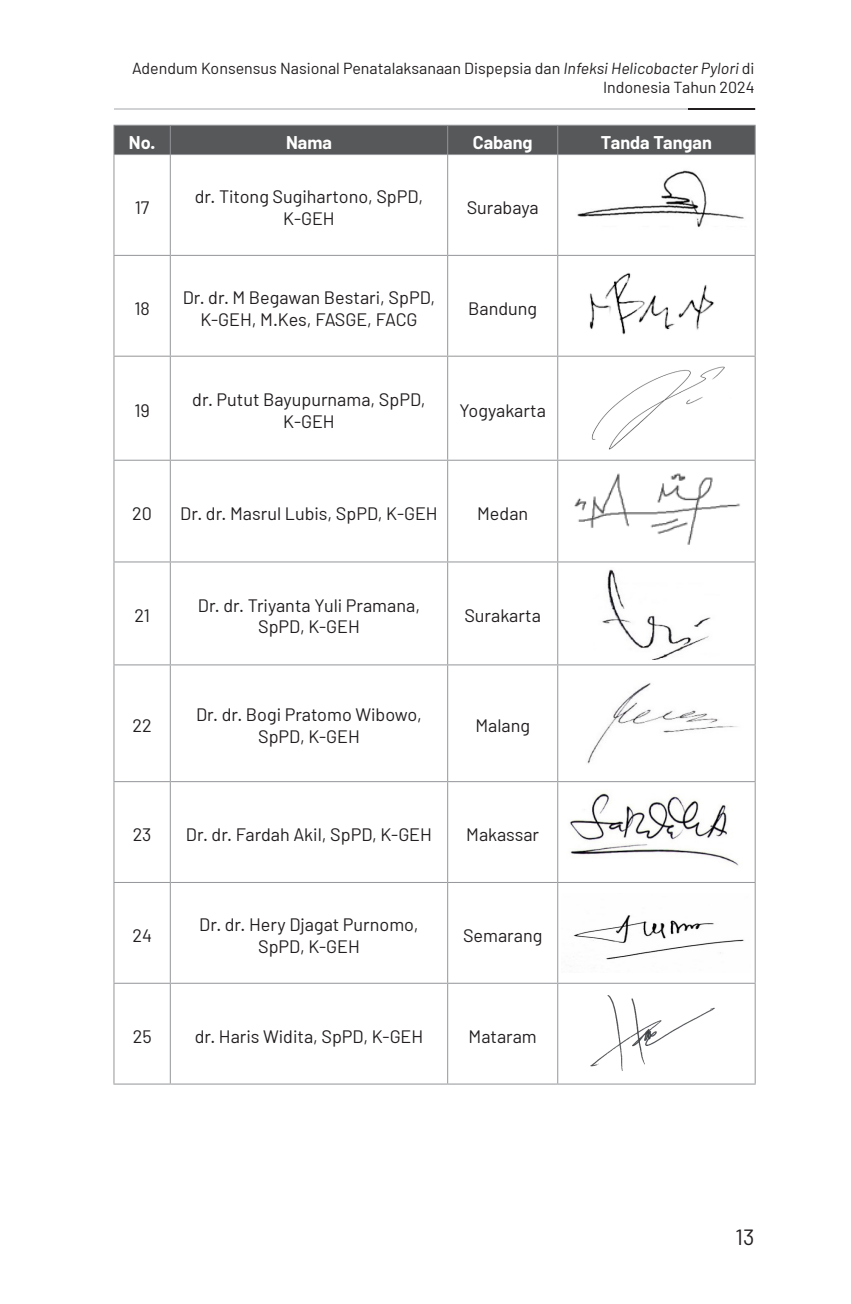
<style>
.page{position:relative;width:851px;height:1304px;background:#fff}
.page>*{position:absolute;margin:0;border:0;box-sizing:border-box;transform-origin:0 0}
.t1{font:22px "Barlow";color:#231f20}
.t2{font:18px/21.6px "Barlow";color:#231f20;text-align:center}
.t3{font:700 18px "Barlow";color:#fff}
.t4{font:16px/19.2px "Barlow";color:#231f20;text-align:right}
.s1{font-style:italic}
</style>
<div class="page">
<hr style="left:114px;top:108px;width:641px;height:2px;background:#d1d2d4">
<hr style="left:688px;top:108px;width:67px;height:2px;background:#231f20">
<hr style="left:113px;top:155px;width:1px;height:100px;background:#939598">
<hr style="left:170px;top:155px;width:1px;height:100px;background:#939598">
<hr style="left:447px;top:155px;width:1px;height:100px;background:#939598">
<hr style="left:557px;top:155px;width:1px;height:100px;background:#939598">
<hr style="left:754px;top:155px;width:1px;height:100px;background:#939598">
<hr style="left:113px;top:255px;width:57px;height:1px;background:#939598">
<hr style="left:113px;top:256px;width:1px;height:100px;background:#939598">
<hr style="left:170px;top:255px;width:277px;height:1px;background:#939598">
<hr style="left:170px;top:256px;width:1px;height:100px;background:#939598">
<hr style="left:447px;top:255px;width:110px;height:1px;background:#939598">
<hr style="left:447px;top:256px;width:1px;height:100px;background:#939598">
<hr style="left:557px;top:255px;width:198px;height:1px;background:#939598">
<hr style="left:557px;top:256px;width:1px;height:100px;background:#939598">
<hr style="left:754px;top:256px;width:1px;height:100px;background:#939598">
<hr style="left:113px;top:356px;width:57px;height:1px;background:#939598">
<hr style="left:113px;top:357px;width:1px;height:103px;background:#939598">
<hr style="left:170px;top:356px;width:277px;height:1px;background:#939598">
<hr style="left:170px;top:357px;width:1px;height:103px;background:#939598">
<hr style="left:447px;top:356px;width:110px;height:1px;background:#939598">
<hr style="left:447px;top:357px;width:1px;height:103px;background:#939598">
<hr style="left:557px;top:356px;width:198px;height:1px;background:#939598">
<hr style="left:557px;top:357px;width:1px;height:103px;background:#939598">
<hr style="left:754px;top:357px;width:1px;height:103px;background:#939598">
<hr style="left:113px;top:460px;width:57px;height:1px;background:#939598">
<hr style="left:113px;top:461px;width:1px;height:100px;background:#939598">
<hr style="left:170px;top:460px;width:277px;height:1px;background:#939598">
<hr style="left:170px;top:461px;width:1px;height:100px;background:#939598">
<hr style="left:447px;top:460px;width:110px;height:1px;background:#939598">
<hr style="left:447px;top:461px;width:1px;height:100px;background:#939598">
<hr style="left:557px;top:460px;width:198px;height:1px;background:#939598">
<hr style="left:557px;top:461px;width:1px;height:100px;background:#939598">
<hr style="left:754px;top:461px;width:1px;height:100px;background:#939598">
<hr style="left:113px;top:561px;width:57px;height:1px;background:#939598">
<hr style="left:113px;top:562px;width:1px;height:102px;background:#939598">
<hr style="left:170px;top:561px;width:277px;height:1px;background:#939598">
<hr style="left:170px;top:562px;width:1px;height:102px;background:#939598">
<hr style="left:447px;top:561px;width:110px;height:1px;background:#939598">
<hr style="left:447px;top:562px;width:1px;height:102px;background:#939598">
<hr style="left:557px;top:561px;width:198px;height:1px;background:#939598">
<hr style="left:557px;top:562px;width:1px;height:102px;background:#939598">
<hr style="left:754px;top:562px;width:1px;height:102px;background:#939598">
<hr style="left:113px;top:664px;width:57px;height:1px;background:#939598">
<hr style="left:113px;top:665px;width:1px;height:116px;background:#939598">
<hr style="left:170px;top:664px;width:277px;height:1px;background:#939598">
<hr style="left:170px;top:665px;width:1px;height:116px;background:#939598">
<hr style="left:447px;top:664px;width:110px;height:1px;background:#939598">
<hr style="left:447px;top:665px;width:1px;height:116px;background:#939598">
<hr style="left:557px;top:664px;width:198px;height:1px;background:#939598">
<hr style="left:557px;top:665px;width:1px;height:116px;background:#939598">
<hr style="left:754px;top:665px;width:1px;height:116px;background:#939598">
<hr style="left:113px;top:781px;width:57px;height:1px;background:#939598">
<hr style="left:113px;top:782px;width:1px;height:100px;background:#939598">
<hr style="left:170px;top:781px;width:277px;height:1px;background:#939598">
<hr style="left:170px;top:782px;width:1px;height:100px;background:#939598">
<hr style="left:447px;top:781px;width:110px;height:1px;background:#939598">
<hr style="left:447px;top:782px;width:1px;height:100px;background:#939598">
<hr style="left:557px;top:781px;width:198px;height:1px;background:#939598">
<hr style="left:557px;top:782px;width:1px;height:100px;background:#939598">
<hr style="left:754px;top:782px;width:1px;height:100px;background:#939598">
<hr style="left:113px;top:882px;width:57px;height:1px;background:#939598">
<hr style="left:113px;top:883px;width:1px;height:100px;background:#939598">
<hr style="left:170px;top:882px;width:277px;height:1px;background:#939598">
<hr style="left:170px;top:883px;width:1px;height:100px;background:#939598">
<hr style="left:447px;top:882px;width:110px;height:1px;background:#939598">
<hr style="left:447px;top:883px;width:1px;height:100px;background:#939598">
<hr style="left:557px;top:882px;width:198px;height:1px;background:#939598">
<hr style="left:557px;top:883px;width:1px;height:100px;background:#939598">
<hr style="left:754px;top:883px;width:1px;height:100px;background:#939598">
<hr style="left:113px;top:983px;width:57px;height:1px;background:#939598">
<hr style="left:113px;top:984px;width:1px;height:100px;background:#939598">
<hr style="left:170px;top:983px;width:277px;height:1px;background:#939598">
<hr style="left:170px;top:984px;width:1px;height:100px;background:#939598">
<hr style="left:447px;top:983px;width:110px;height:1px;background:#939598">
<hr style="left:447px;top:984px;width:1px;height:100px;background:#939598">
<hr style="left:557px;top:983px;width:198px;height:1px;background:#939598">
<hr style="left:557px;top:984px;width:1px;height:100px;background:#939598">
<hr style="left:754px;top:984px;width:1px;height:100px;background:#939598">
<hr style="left:113px;top:1084px;width:57px;height:1px;background:#939598">
<hr style="left:170px;top:1084px;width:277px;height:1px;background:#939598">
<hr style="left:447px;top:1084px;width:110px;height:1px;background:#939598">
<hr style="left:557px;top:1084px;width:198px;height:1px;background:#939598">
<div style="left:113px;top:125px;width:642px;height:29px;background:#57585a"></div>
<hr style="left:113px;top:154px;width:57px;height:1px;background:#939598">
<hr style="left:170px;top:154px;width:277px;height:1px;background:#939598">
<hr style="left:447px;top:154px;width:110px;height:1px;background:#939598">
<hr style="left:557px;top:154px;width:198px;height:1px;background:#939598">
<img style="left:577px;top:170px;width:167px;height:58px">
<img style="left:591px;top:366px;width:134px;height:84px">
<img style="left:574px;top:473px;width:166px;height:72px">
<img style="left:602px;top:569px;width:109px;height:90px">
<img style="left:587px;top:683px;width:151px;height:81px">
<img style="left:570px;top:793px;width:169px;height:73px">
<img style="left:573px;top:915px;width:171px;height:45px">
<img style="left:590px;top:995px;width:125px;height:76px">
<img style="left:589px;top:273px;width:125px;height:62px">
<p class="t4" style="left:132px;top:58px;width:623px">Adendum Konsensus Nasional Penatalaksanaan Dispepsia dan <span class="s1">Infeksi Helicobacter Pylori</span> di<br>Indonesia Tahun 2024</p>
<p class="t3" style="left:129px;top:131px;width:28px">No.</p>
<p class="t3" style="left:286px;top:131px;width:47px">Nama</p>
<p class="t3" style="left:472px;top:131px;width:61px">Cabang</p>
<p class="t3" style="left:601px;top:131px;width:112px">Tanda Tangan</p>
<p class="t2" style="left:135px;top:196px;width:16px">17</p>
<p class="t2" style="left:195px;top:185px;width:230px">dr. Titong Sugihartono, SpPD,<br>K-GEH</p>
<p class="t2" style="left:466px;top:196px;width:74px">Surabaya</p>
<p class="t2" style="left:134px;top:297px;width:17px">18</p>
<p class="t2" style="left:183px;top:286px;width:254px">Dr. dr. M Begawan Bestari, SpPD,<br>K-GEH, M.Kes, FASGE, FACG</p>
<p class="t2" style="left:468px;top:297px;width:70px">Bandung</p>
<p class="t2" style="left:134px;top:399px;width:17px">19</p>
<p class="t2" style="left:192px;top:389px;width:235px">dr. Putut Bayupurnama, SpPD,<br>K-GEH</p>
<p class="t2" style="left:459px;top:399px;width:88px">Yogyakarta</p>
<p class="t2" style="left:132px;top:502px;width:21px">20</p>
<p class="t2" style="left:180px;top:502px;width:259px">Dr. dr. Masrul Lubis, SpPD, K-GEH</p>
<p class="t2" style="left:477px;top:502px;width:53px">Medan</p>
<p class="t2" style="left:134px;top:605px;width:17px">21</p>
<p class="t2" style="left:198px;top:594px;width:224px">Dr. dr. Triyanta Yuli Pramana,<br>SpPD, K-GEH</p>
<p class="t2" style="left:464px;top:605px;width:78px">Surakarta</p>
<p class="t2" style="left:132px;top:715px;width:21px">22</p>
<p class="t2" style="left:196px;top:704px;width:227px">Dr. dr. Bogi Pratomo Wibowo,<br>SpPD, K-GEH</p>
<p class="t2" style="left:475px;top:715px;width:56px">Malang</p>
<p class="t2" style="left:133px;top:823px;width:20px">23</p>
<p class="t2" style="left:186px;top:823px;width:247px">Dr. dr. Fardah Akil, SpPD, K-GEH</p>
<p class="t2" style="left:466px;top:823px;width:74px">Makassar</p>
<p class="t2" style="left:132px;top:924px;width:21px">24</p>
<p class="t2" style="left:199px;top:913px;width:221px">Dr. dr. Hery Djagat Purnomo,<br>SpPD, K-GEH</p>
<p class="t2" style="left:463px;top:924px;width:81px">Semarang</p>
<p class="t2" style="left:133px;top:1025px;width:20px">25</p>
<p class="t2" style="left:195px;top:1025px;width:230px">dr. Haris Widita, SpPD, K-GEH</p>
<p class="t2" style="left:468px;top:1025px;width:70px">Mataram</p>
<p class="t1" style="left:735px;top:1223px;width:20px">13</p>
</div>
